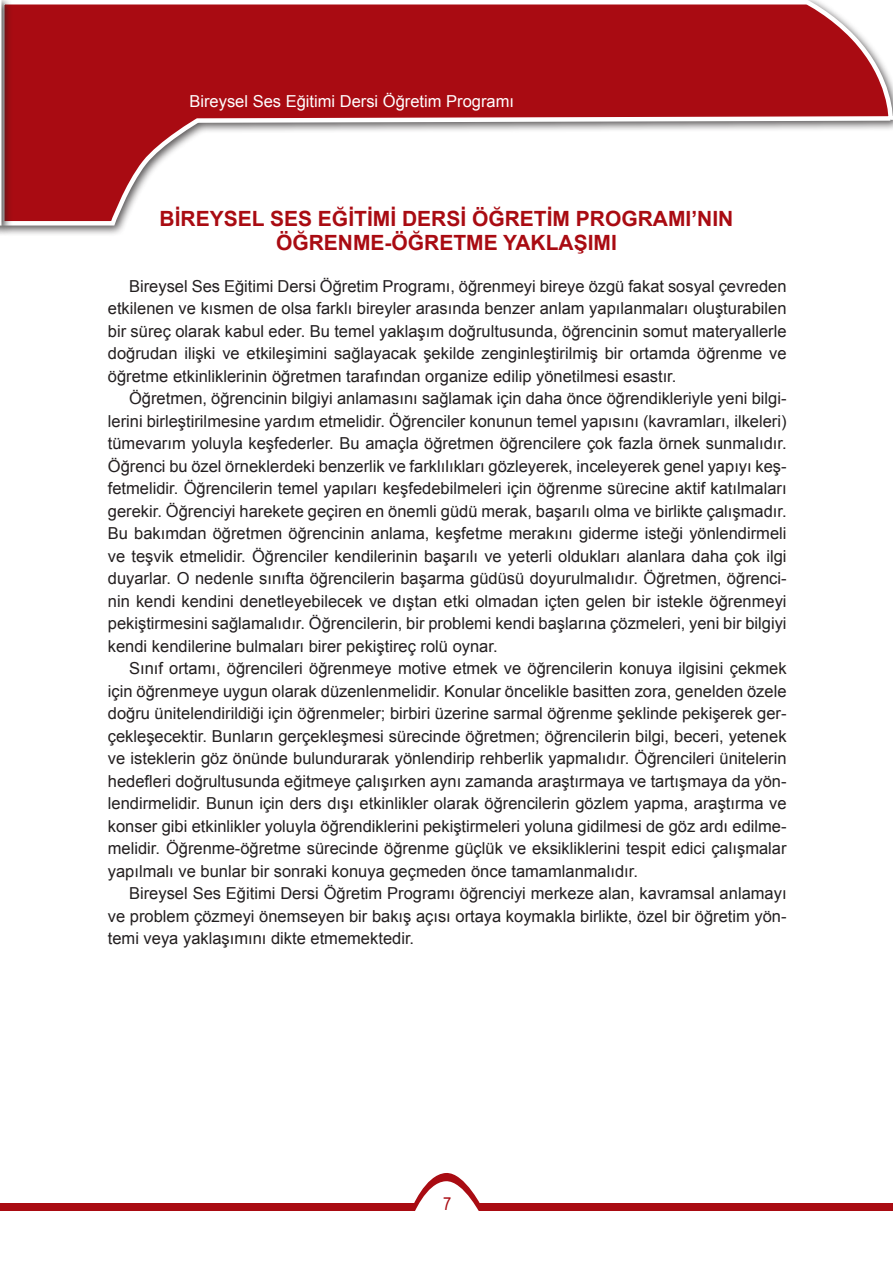
<style>
.page{position:relative;width:893px;height:1263px;background:#fff}
.page>*{position:absolute;margin:0;border:0;box-sizing:border-box;transform-origin:0 0}
.BAŞLIK{font:700 21px/24px "Arial";color:#a90b12;text-align:center}
.t1{font:18px "Arial Narrow";color:#a90b12}
.ana_metin{font:16.5px/22.5px "Arial";color:#231f20;text-align:justify}
.t2{font:16.5px "Arial";color:#fff}
</style>
<div class="page">
<div style="left:480px;top:1203px;width:413px;height:8px;background:#a90b12"></div>
<div style="left:1px;top:1203px;width:414px;height:8px;background:#a90b12"></div>
<svg style="left:414px;top:1173px;width:66px;height:38px"></svg>
<div style="left:0;top:0;width:893px;height:237px;background:#231f20;opacity:.75"></div>
<svg style="left:12px;top:0;width:881px;height:228px"></svg>
<div style="left:0;top:0;width:12px;height:237px;background:#231f20;opacity:.75"></div>
<svg style="left:0;top:0;width:4px;height:228px"></svg>
<p class="t2" style="left:189px;top:91px;width:326px">Bireysel Ses Eğitimi Dersi Öğretim Programı</p>
<p class="t2" style="left:205px;top:91px;width:326px">Bireysel Ses Eğitimi Dersi Öğretim Programı</p>
<p class="BAŞLIK" style="left:160px;top:207px;width:575px">BİREYSEL SES EĞİTİMİ DERSİ ÖĞRETİM PROGRAMI’NIN<br>ÖĞRENME-ÖĞRETME YAKLAŞIMI</p>
<p class="ana_metin" style="left:108px;top:275px;width:680px;text-indent:21px">Bireysel Ses Eğitimi Dersi Öğretim Programı, öğrenmeyi bireye özgü fakat sosyal çevreden etkilenen ve kısmen de olsa farklı bireyler arasında benzer anlam yapılanmaları oluşturabilen bir süreç olarak kabul eder. Bu temel yaklaşım doğrultusunda, öğrencinin somut materyallerle doğrudan ilişki ve etkileşimini sağlayacak şekilde zenginleştirilmiş bir ortamda öğrenme ve öğretme etkinliklerinin öğretmen tarafından organize edilip yönetilmesi esastır.</p>
<p class="ana_metin" style="left:108px;top:387px;width:680px;text-indent:21px">Öğretmen, öğrencinin bilgiyi anlamasını sağlamak için daha önce öğrendikleriyle yeni bilgi&shy;lerini birleştirilmesine yardım etmelidir. Öğrenciler konunun temel yapısını (kavramları, ilkeleri) tümevarım yoluyla keşfederler. Bu amaçla öğretmen öğrencilere çok fazla örnek sunmalıdır.<br>Öğrenci bu özel örneklerdeki benzerlik ve farklılıkları gözleyerek, inceleyerek genel yapıyı keş&shy;fetmelidir. Öğrencilerin temel yapıları keşfedebilmeleri için öğrenme sürecine aktif katılmaları gerekir. Öğrenciyi harekete geçiren en önemli güdü merak, başarılı olma ve birlikte çalışmadır.<br>Bu bakımdan öğretmen öğrencinin anlama, keşfetme merakını giderme isteği yönlendirmeli ve teşvik etmelidir. Öğrenciler kendilerinin başarılı ve yeterli oldukları alanlara daha çok ilgi duyarlar. O nedenle sınıfta öğrencilerin başarma güdüsü doyurulmalıdır. Öğretmen, öğrenci&shy;nin kendi kendini denetleyebilecek ve dıştan etki olmadan içten gelen bir istekle öğrenmeyi pekiştirmesini sağlamalıdır. Öğrencilerin, bir problemi kendi başlarına çözmeleri, yeni bir bilgiyi kendi kendilerine bulmaları birer pekiştireç rolü oynar.</p>
<p class="ana_metin" style="left:108px;top:657px;width:680px;text-indent:21px">Sınıf ortamı, öğrencileri öğrenmeye motive etmek ve öğrencilerin konuya ilgisini çekmek için öğrenmeye uygun olarak düzenlenmelidir. Konular öncelikle basitten zora, genelden özele doğru ünitelendirildiği için öğrenmeler; birbiri üzerine sarmal öğrenme şeklinde pekişerek ger&shy;çekleşecektir. Bunların gerçekleşmesi sürecinde öğretmen; öğrencilerin bilgi, beceri, yetenek ve isteklerin göz önünde bulundurarak yönlendirip rehberlik yapmalıdır. Öğrencileri ünitelerin hedefleri doğrultusunda eğitmeye çalışırken aynı zamanda araştırmaya ve tartışmaya da yön&shy;lendirmelidir. Bunun için ders dışı etkinlikler olarak öğrencilerin gözlem yapma, araştırma ve konser gibi etkinlikler yoluyla öğrendiklerini pekiştirmeleri yoluna gidilmesi de göz ardı edilme&shy;melidir. Öğrenme-öğretme sürecinde öğrenme güçlük ve eksikliklerini tespit edici çalışmalar yapılmalı ve bunlar bir sonraki konuya geçmeden önce tamamlanmalıdır.</p>
<p class="ana_metin" style="left:108px;top:882px;width:680px;text-indent:21px">Bireysel Ses Eğitimi Dersi Öğretim Programı öğrenciyi merkeze alan, kavramsal anlamayı ve problem çözmeyi önemseyen bir bakış açısı ortaya koymakla birlikte, özel bir öğretim yön&shy;temi veya yaklaşımını dikte etmemektedir.</p>
<p class="t1" style="left:443px;top:1190px;width:10px">7</p>
</div>
